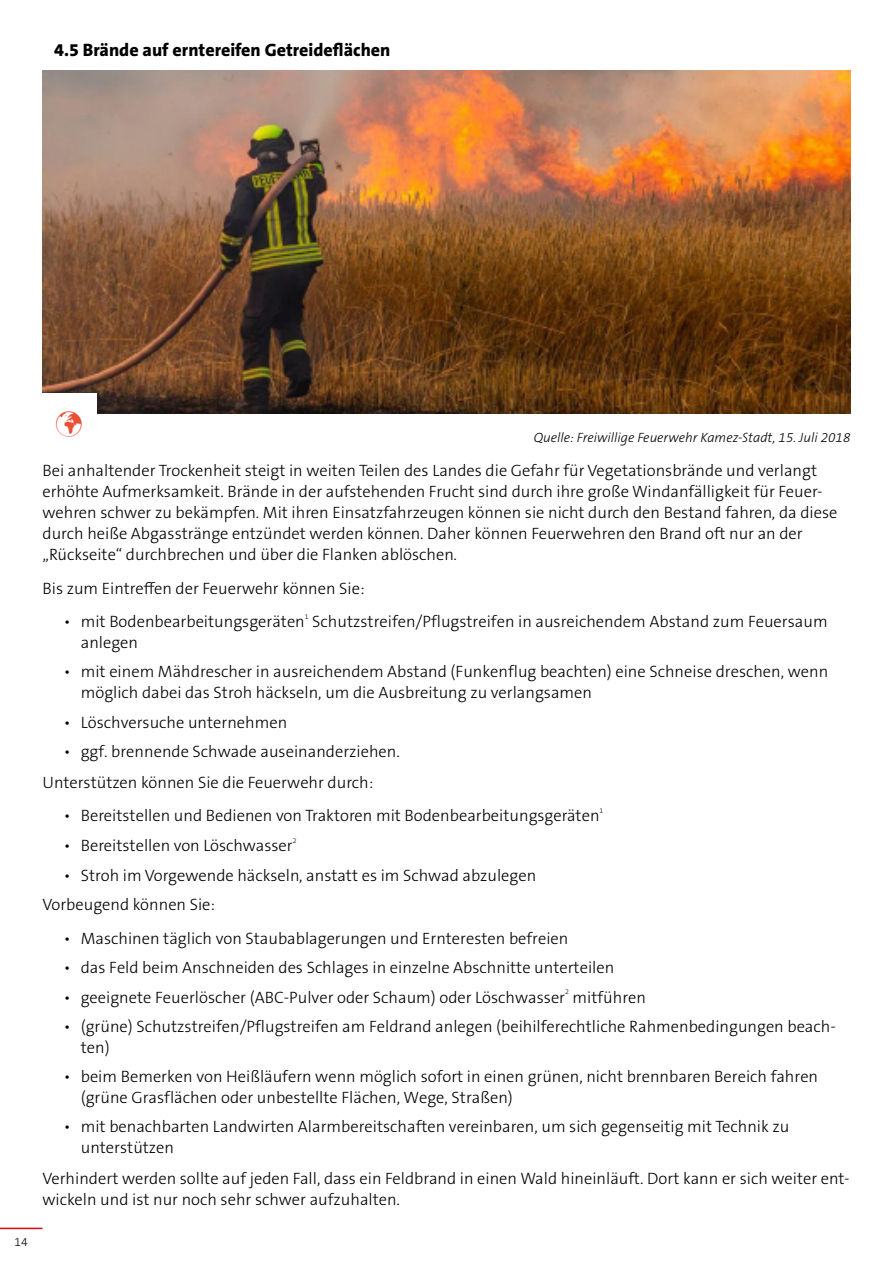
<style>
.page{position:relative;width:893px;height:1263px;background:#fff}
.page>*{position:absolute;margin:0;border:0;box-sizing:border-box;transform-origin:0 0}
.Kapitel_-_2__Ebene{font:800 18px "The Sans B W8";color:#000}
.Absatz_-_Punktaufzäh{font:300 16.5px/21px "The Sans B W3";color:#000}
.Absatz{font:300 16.5px/21px "The Sans B W3";color:#000}
.Bildunterschrift{font:italic 300 13.5px "The Sans B W3";color:#000}
.t1{font:300 12px "The Sans B W3";color:#000}
.Absatz_-_Punktaufzäh-2{font:300 7.05px "The Sans B W3";color:#000}
</style>
<div class="page">
<hr style="left:0;top:1228px;width:43px;height:1px;background:#e30613">
<img style="left:43px;top:70px;width:807px;height:344px">
<div style="left:41px;top:393px;width:56px;height:56px;background:#fff"></div>
<p class="Kapitel_-_2__Ebene" style="left:54px;top:38px;width:338px">4.5 Brände auf erntereifen Getreideflächen</p>
<p class="t1" style="left:15px;top:1234px;width:15px">14</p>
<p class="Bildunterschrift" style="left:534px;top:429px;width:318px">Quelle: Freiwillige Feuerwehr Kamez-Stadt, 15. Juli 2018</p>
<p class="Absatz" style="left:43px;top:460px;width:796px">Bei anhaltender Trockenheit steigt in weiten Teilen des Landes die Gefahr für Vegetationsbrände und verlangt erhöhte Aufmerksamkeit. Brände in der aufstehenden Frucht sind durch ihre große Windanfälligkeit für Feuer&shy;wehren schwer zu bekämpfen. Mit ihren Einsatzfahrzeugen können sie nicht durch den Bestand fahren, da diese durch heiße Abgasstränge entzündet werden können. Daher können Feuerwehren den Brand oft nur an der „Rückseite“ durchbrechen und über die Flanken ablöschen.</p>
<p class="Absatz" style="left:43px;top:578px;width:324px">Bis zum Eintreffen der Feuerwehr können Sie:</p>
<p class="Absatz_-_Punktaufzäh" style="left:64px;top:611px;width:243px">• mit Bodenbearbeitungsgeräten</p>
<p class="Absatz_-_Punktaufzäh-2" style="left:305px;top:612px;width:5px">1</p>
<p class="Absatz_-_Punktaufzäh" style="left:312px;top:611px;width:517px">Schutzstreifen/Pflugstreifen in ausreichendem Abstand zum Feuersaum</p>
<p class="Absatz_-_Punktaufzäh" style="left:81px;top:632px;width:59px">anlegen</p>
<p class="Absatz_-_Punktaufzäh" style="left:81px;top:661px;width:749px;line-height:20.4px;text-indent:-17px">• mit einem Mähdrescher in ausreichendem Abstand (Funkenflug beachten) eine Schneise dreschen, wenn möglich dabei das Stroh häckseln, um die Ausbreitung zu verlangsamen</p>
<p class="Absatz_-_Punktaufzäh" style="left:64px;top:712px;width:225px">• Löschversuche unternehmen</p>
<p class="Absatz_-_Punktaufzäh" style="left:64px;top:741px;width:338px">• ggf. brennende Schwade auseinanderziehen.</p>
<p class="Absatz" style="left:43px;top:772px;width:332px">Unterstützen können Sie die Feuerwehr durch:</p>
<p class="Absatz_-_Punktaufzäh" style="left:64px;top:805px;width:537px">• Bereitstellen und Bedienen von Traktoren mit Bodenbearbeitungsgeräten</p>
<p class="Absatz_-_Punktaufzäh-2" style="left:600px;top:806px;width:5px">1</p>
<p class="Absatz_-_Punktaufzäh" style="left:64px;top:835px;width:230px">• Bereitstellen von Löschwasser</p>
<p class="Absatz_-_Punktaufzäh-2" style="left:293px;top:835px;width:5px">2</p>
<p class="Absatz_-_Punktaufzäh" style="left:64px;top:864px;width:474px">• Stroh im Vorgewende häckseln, anstatt es im Schwad abzulegen</p>
<p class="Absatz" style="left:43px;top:894px;width:174px">Vorbeugend können Sie:</p>
<p class="Absatz_-_Punktaufzäh" style="left:64px;top:928px;width:506px">• Maschinen täglich von Staubablagerungen und Ernteresten befreien</p>
<p class="Absatz_-_Punktaufzäh" style="left:64px;top:957px;width:552px">• das Feld beim Anschneiden des Schlages in einzelne Abschnitte unterteilen</p>
<p class="Absatz_-_Punktaufzäh" style="left:64px;top:987px;width:503px">• geeignete Feuerlöscher (ABC-Pulver oder Schaum) oder Löschwasser</p>
<p class="Absatz_-_Punktaufzäh-2" style="left:565px;top:987px;width:5px">2</p>
<p class="Absatz_-_Punktaufzäh" style="left:573px;top:987px;width:75px">mitführen</p>
<p class="Absatz_-_Punktaufzäh" style="left:81px;top:1016px;width:756px;text-indent:-17px">• (grüne) Schutzstreifen/Pflugstreifen am Feldrand anlegen (beihilferechtliche Rahmenbedingungen beach&shy;ten)</p>
<p class="Absatz_-_Punktaufzäh" style="left:81px;top:1066px;width:739px;text-indent:-17px">• beim Bemerken von Heißläufern wenn möglich sofort in einen grünen, nicht brennbaren Bereich fahren (grüne Grasflächen oder unbestellte Flächen, Wege, Straßen)</p>
<p class="Absatz_-_Punktaufzäh" style="left:81px;top:1116px;width:710px;text-indent:-17px">• mit benachbarten Landwirten Alarmbereitschaften vereinbaren, um sich gegenseitig mit Technik zu unterstützen</p>
<p class="Absatz" style="left:43px;top:1168px;width:809px">Verhindert werden sollte auf jeden Fall, dass ein Feldbrand in einen Wald hineinläuft. Dort kann er sich weiter ent&shy;wickeln und ist nur noch sehr schwer aufzuhalten.</p>
</div>
